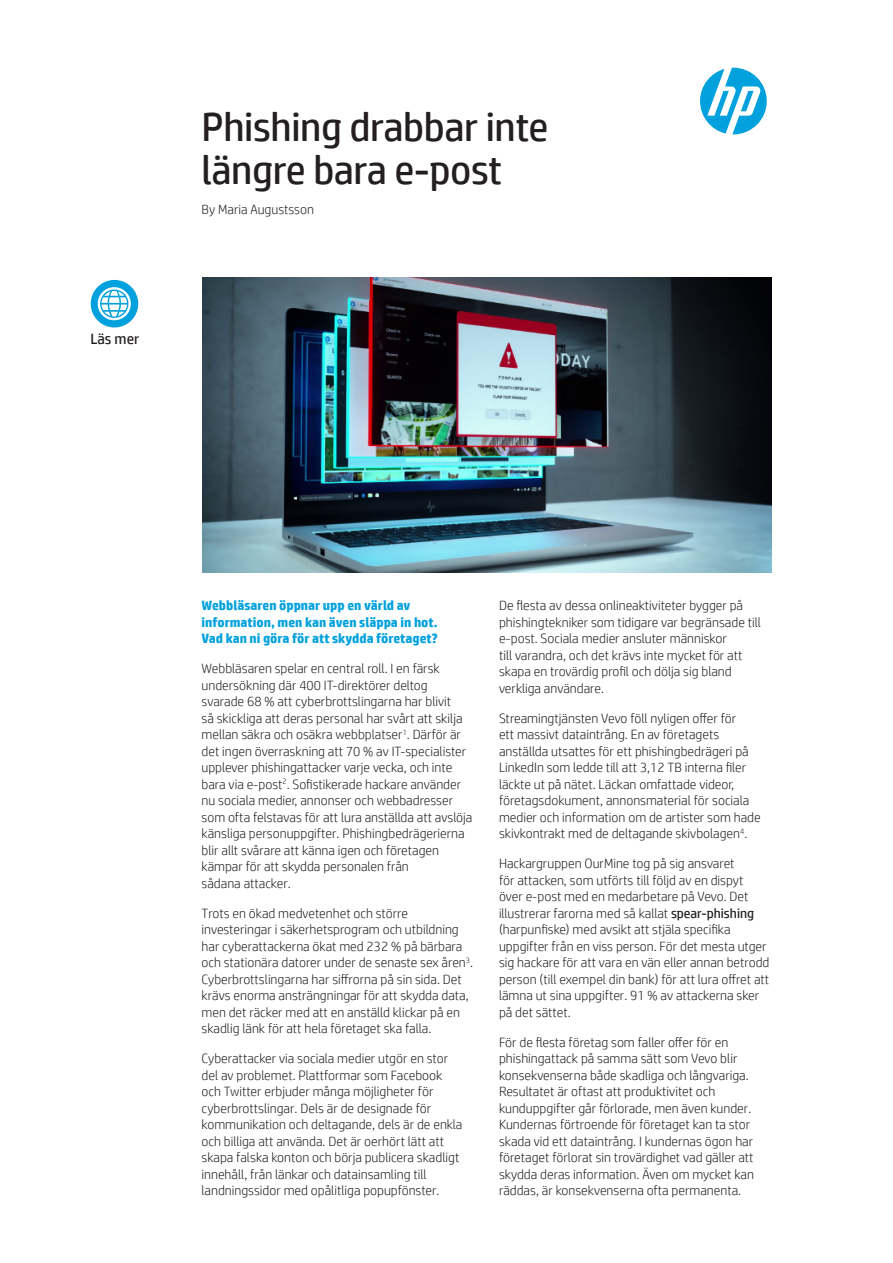
<style>
.page{position:relative;width:893px;height:1263px;background:#fff}
.page>*{position:absolute;margin:0;border:0;box-sizing:border-box;transform-origin:0 0}
.t1{font:40.5px/43.5px "HP Simplified";letter-spacing:-.01em;color:#231f20}
.t2{font:15px "HP Simplified";color:#231f20}
.t3{font:300 13.5px/16.5px "HP Simplified";color:#231f20}
.t4{font:700 13.5px/16.5px "HP Simplified";color:#00a1dd}
.s1{font-weight:400}
</style>
<div class="page">
<svg style="left:700px;top:68px;width:67px;height:66px"></svg>
<div style="left:91px;top:280px;width:47px;height:47px;background:#00a1dd;border-radius:50%"></div>
<svg style="left:96px;top:285px;width:36px;height:37px"></svg>
<img style="left:202px;top:278px;width:569px;height:294px">
<p class="t2" style="left:90px;top:329px;width:50px">Läs mer</p>
<h1 class="t1" style="left:202px;top:105px;width:349px">Phishing drabbar inte längre bara e-post</h1>
<p class="t3" style="left:202px;top:201px;width:114px">By Maria Augustsson</p>
<p class="t4" style="left:202px;top:597px;width:238px">Webbläsaren öppnar upp en värld av information, men kan även släppa in hot.<br>Vad kan ni göra för att skydda företaget?</p>
<p class="t3" style="left:202px;top:660px;width:272px">Webbläsaren spelar en central roll. I en färsk undersökning där 400 IT-direktörer deltog svarade 68 % att cyberbrottslingarna har blivit<br>så skickliga att deras personal har svårt att skilja mellan säkra och osäkra webbplatser<sup>1</sup>. Därför är det ingen överraskning att 70 % av IT-specialister upplever phishingattacker varje vecka, och inte bara via e-post<sup>2</sup>. Sofistikerade hackare använder nu sociala medier, annonser och webbadresser som ofta felstavas för att lura anställda att avslöja känsliga personuppgifter. Phishingbedrägerierna blir allt svårare att känna igen och företagen kämpar för att skydda personalen från<br>sådana attacker.</p>
<p class="t3" style="left:202px;top:904px;width:273px">Trots en ökad medvetenhet och större investeringar i säkerhetsprogram och utbildning har cyberattackerna ökat med 232 % på bärbara och stationära datorer under de senaste sex åren<sup>3</sup>.<br>Cyberbrottslingarna har siffrorna på sin sida. Det krävs enorma ansträngningar för att skydda data, men det räcker med att en anställd klickar på en skadlig länk för att hela företaget ska falla.</p>
<p class="t3" style="left:202px;top:1050px;width:262px">Cyberattacker via sociala medier utgör en stor del av problemet. Plattformar som Facebook och Twitter erbjuder många möjligheter för cyberbrottslingar. Dels är de designade för kommunikation och deltagande, dels är de enkla och billiga att använda. Det är oerhört lätt att skapa falska konton och börja publicera skadligt innehåll, från länkar och datainsamling till landningssidor med opålitliga popupfönster.</p>
<p class="t3" style="left:499px;top:597px;width:263px">De flesta av dessa onlineaktiviteter bygger på phishingtekniker som tidigare var begränsade till e-post. Sociala medier ansluter människor<br>till varandra, och det krävs inte mycket för att skapa en trovärdig profil och dölja sig bland verkliga användare.</p>
<p class="t3" style="left:499px;top:709px;width:263px">Streamingtjänsten Vevo föll nyligen offer för<br>ett massivt dataintrång. En av företagets anställda utsattes för ett phishingbedrägeri på LinkedIn som ledde till att 3,12 TB interna filer läckte ut på nätet. Läckan omfattade videor, företagsdokument, annonsmaterial för sociala medier och information om de artister som hade skivkontrakt med de deltagande skivbolagen<sup>4</sup>.</p>
<p class="t3" style="left:499px;top:855px;width:272px">Hackargruppen OurMine tog på sig ansvaret<br>för attacken, som utförts till följd av en dispyt över e-post med en medarbetare på Vevo. Det illustrerar farorna med så kallat <span class="s1">spear-phishing </span>(harpunfiske) med avsikt att stjäla specifika uppgifter från en viss person. För det mesta utger sig hackare för att vara en vän eller annan betrodd person (till exempel din bank) för att lura offret att lämna ut sina uppgifter. 91 % av attackerna sker på det sättet.</p>
<p class="t3" style="left:499px;top:1033px;width:256px">För de flesta företag som faller offer för en phishingattack på samma sätt som Vevo blir konsekvenserna både skadliga och långvariga.<br>Resultatet är oftast att produktivitet och kunduppgifter går förlorade, men även kunder.<br>Kundernas förtroende för företaget kan ta stor skada vid ett dataintrång. I kundernas ögon har företaget förlorat sin trovärdighet vad gäller att skydda deras information. Även om mycket kan räddas, är konsekvenserna ofta permanenta.</p>
</div>
